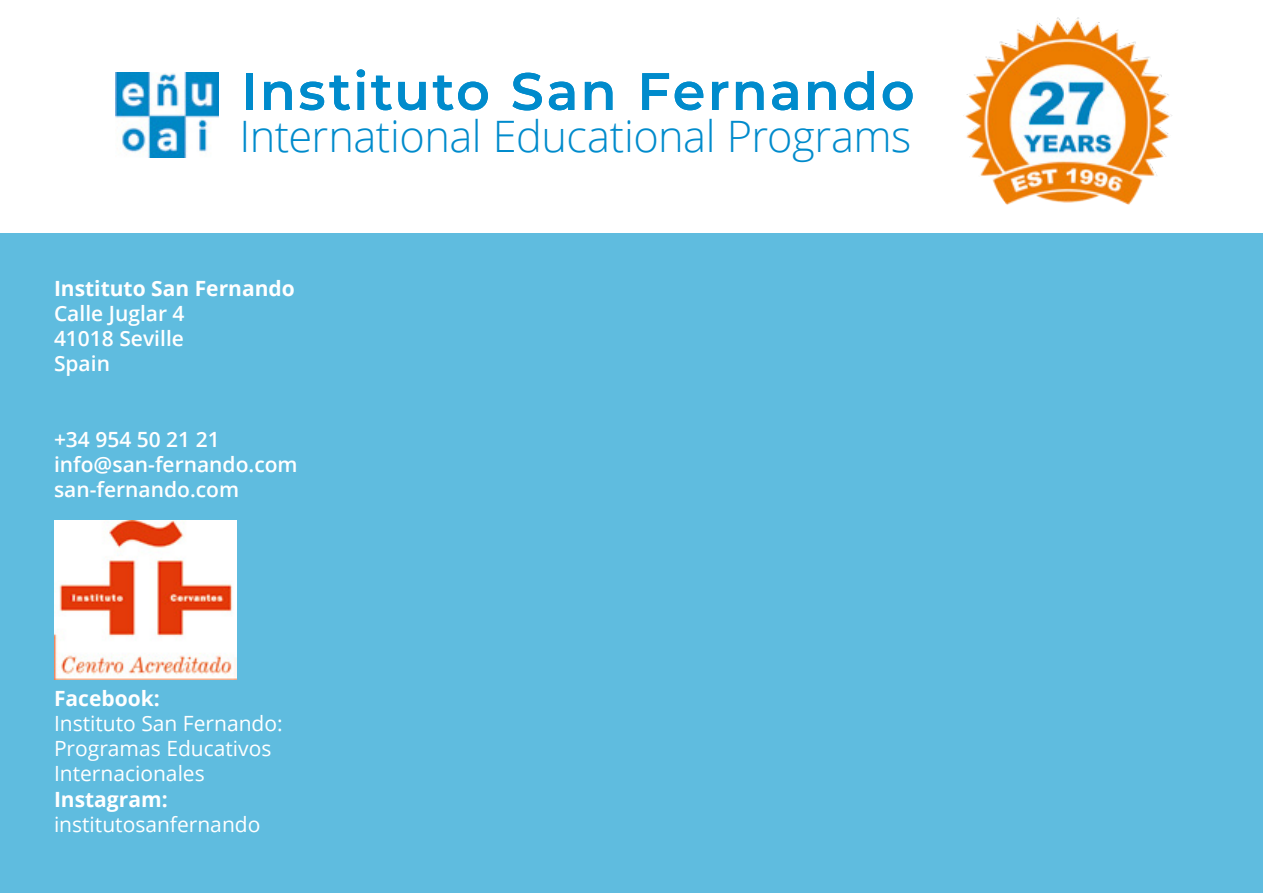
<style>
.page{position:relative;width:1263px;height:893px;background:#fff}
.page>*{position:absolute;margin:0;border:0;box-sizing:border-box;transform-origin:0 0}
.t1{font:600 52.5px "Montserrat";letter-spacing:.045em;color:#008bcc}
.t2{font:300 43.35px "Open Sans";letter-spacing:-.01em;color:#008bcc}
.t3{font:600 21px/25.2px "Open Sans";color:#fff;text-align:justify}
.t4{font:21px/25.2px "Open Sans";color:#fff}
.t5{font:700 21px "Open Sans";color:#fff}
</style>
<div class="page">
<div style="left:0;top:234px;width:1263px;height:659px;background:#5fbcdf"></div>
<img style="left:54px;top:521px;width:183px;height:158px">
<img style="left:963px;top:17px;width:209px;height:188px">
<img style="left:116px;top:73px;width:103px;height:84px">
<h1 class="t1" style="left:241px;top:54px;width:675px">Instituto San Fernando</h1>
<h2 class="t2" style="left:239px;top:107px;width:673px">International Educational Programs</h2>
<p class="t5" style="left:54px;top:273px;width:242px">Instituto San Fernando</p>
<p class="t3" style="left:54px;top:300px;width:132px">Calle Juglar 4<br>41018 Seville Spain</p>
<p class="t3" style="left:54px;top:426px;width:245px;text-align:left">+34 954 50 21 21 info@san-fernando.com san-fernando.com</p>
<p class="t5" style="left:54px;top:683px;width:107px">Facebook:</p>
<p class="t4" style="left:54px;top:710px;width:230px">Instituto San Fernando:<br>Programas Educativos<br>Internacionales</p>
<p class="t5" style="left:54px;top:784px;width:115px">Instagram:</p>
<p class="t4" style="left:54px;top:811px;width:208px">institutosanfernando</p>
</div>
